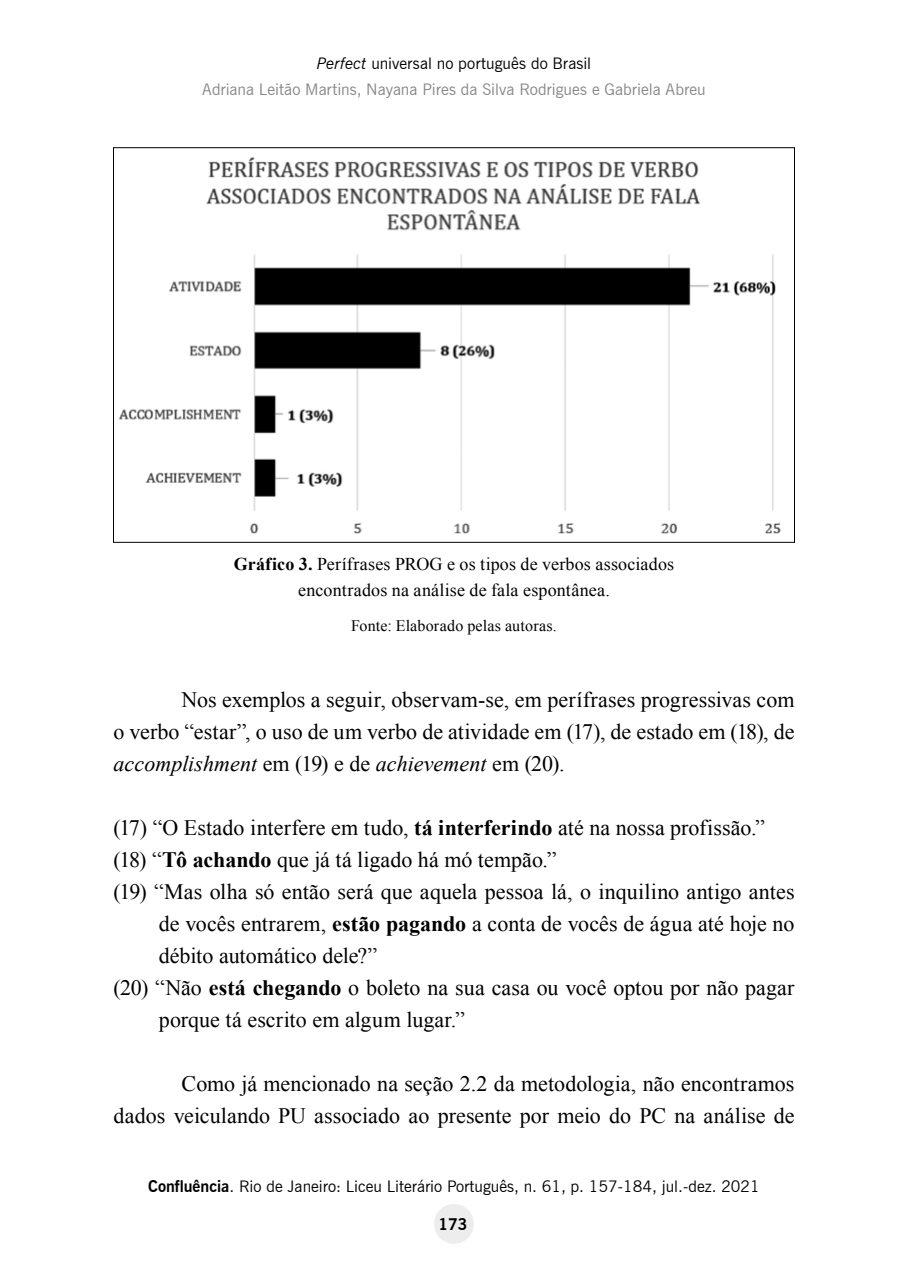
<style>
.page{position:relative;width:908px;height:1276px;background:#fff}
.page>*{position:absolute;margin:0;border:0;box-sizing:border-box;transform-origin:0 0}
.t1{font:22px/32px "Times New Roman";color:#000;text-align:justify}
.t2{font:18px/26px "Times New Roman";letter-spacing:.01em;color:#000;text-align:center}
.t3{font:16px/25.6px "News Gothic BT";color:#878787;text-align:center}
.t4{font:16px "News Gothic BT";color:#000}
.t5{font:16px "Times New Roman";letter-spacing:.01em;color:#000}
.t6{font:700 16px "News Gothic BT";color:#000}
.s1{font-style:italic;color:#000}
.s2{color:#000}
.s3{font-weight:700}
.s4{font-style:italic}
</style>
<div class="page">
<div style="left:434px;top:1204px;width:39px;height:39px;background:#ededed;border-radius:50%"></div>
<img style="left:118px;top:157px;width:663px;height:377px">
<p class="t3" style="left:202px;top:50px;width:504px"><span class="s1">Perfect</span> <span class="s2">universal no português do Brasil<br></span>Adriana Leitão Martins, Nayana Pires da Silva Rodrigues e Gabriela Abreu</p>
<p class="t2" style="left:234px;top:550px;width:441px"><span class="s3">Gráfico 3.</span> Perífrases PROG e os tipos de verbos associados encontrados na análise de fala espontânea.</p>
<p class="t5" style="left:351px;top:615px;width:207px">Fonte: Elaborado pelas autoras.</p>
<p class="t1" style="left:113px;top:683px;width:682px;text-indent:68px">Nos exemplos a seguir, observam-se, em perífrases progressivas com o verbo “estar”, o uso de um verbo de atividade em (17), de estado em (18), de <span class="s4">accomplishment</span> em (19) e de <span class="s4">achievement</span> em (20).</p>
<p class="t1" style="left:113px;top:811px;width:652px">(17) “O Estado interfere em tudo, <span class="s3">tá interferindo</span> até na nossa profissão.”</p>
<p class="t1" style="left:113px;top:843px;width:444px">(18) “<span class="s3">Tô achando</span> que já tá ligado há mó tempão.”</p>
<p class="t1" style="left:113px;top:875px;width:682px">(19) “Mas olha só então será que aquela pessoa lá, o inquilino antigo antes</p>
<p class="t1" style="left:159px;top:907px;width:637px">de vocês entrarem, <span class="s3">estão pagando</span> a conta de vocês de água até hoje no</p>
<p class="t1" style="left:159px;top:939px;width:220px">débito automático dele?”</p>
<p class="t1" style="left:113px;top:971px;width:682px">(20) “Não <span class="s3">está chegando</span> o boleto na sua casa ou você optou por não pagar</p>
<p class="t1" style="left:159px;top:1003px;width:307px">porque tá escrito em algum lugar.”</p>
<p class="t1" style="left:113px;top:1067px;width:682px;text-align:right">Como já mencionado na seção 2.2 da metodologia, não encontramos<br>dados veiculando PU associado ao presente por meio do PC na análise de</p>
<p class="t4" style="left:148px;top:1176px;width:613px"><span class="s3">Confluência</span>. Rio de Janeiro: Liceu Literário Português, n. 61, p. 157-184, jul.-dez. 2021</p>
<p class="t6" style="left:438px;top:1214px;width:31px">173</p>
</div>
